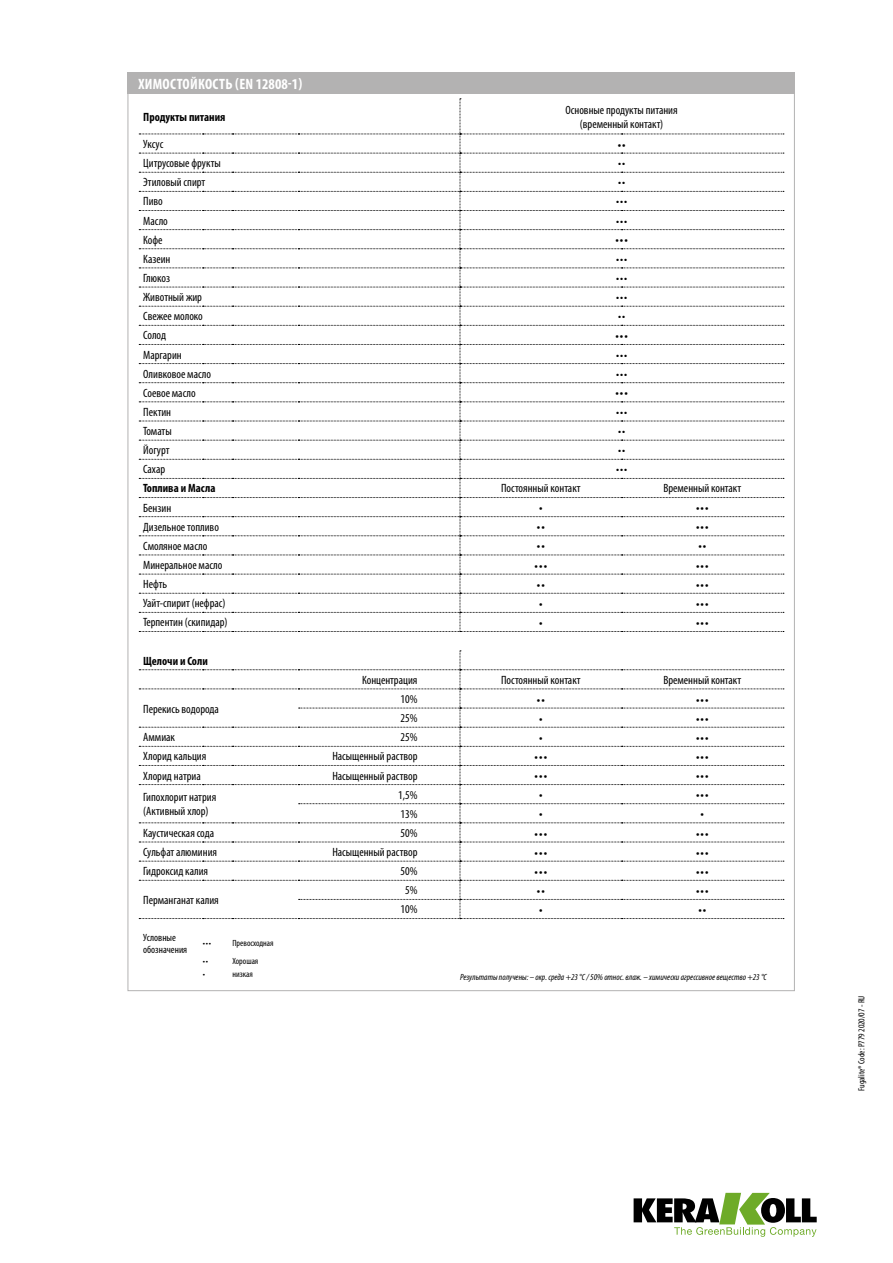
<style>
.page{position:relative;width:893px;height:1263px;background:#fff}
.page>*{position:absolute;margin:0;border:0;box-sizing:border-box;transform-origin:0 0}
.t1{font:700 condensed 15px "Myriad Pro";letter-spacing:.02em;color:#fff}
.t2{font:condensed 13.5px "Myriad Pro";color:#000}
.t3{font:condensed 12px/14.4px "Myriad Pro";color:#000;text-align:center}
.t4{font:700 condensed 12px "Myriad Pro";color:#000}
.t5{font:condensed 10.5px/12px "Myriad Pro";color:#000}
.t6{font:italic condensed 9px "Myriad Pro";color:#000}
.t7{font:condensed 9px "Myriad Pro";color:#000}
</style>
<div class="page">
<svg style="left:634px;top:1193px;width:183px;height:44px"></svg>
<svg style="left:139px;top:99px;width:645px;height:533px"></svg>
<svg style="left:139px;top:651px;width:645px;height:268px"></svg>
<div style="left:128px;top:72px;width:667px;height:22px;background:#b3b2b2"></div>
<p class="t1" style="left:138px;top:74px;width:166px">ХИМОСТОЙКОСТЬ (ЕN 12808-1)</p>
<p class="t4" style="left:143px;top:109px;width:84px">Продукты питания</p>
<p class="t3" style="left:565px;top:102px;width:114px">Основные продукты питания (временный контакт)</p>
<p class="t3" style="left:143px;top:137px;width:22px">Уксус</p>
<p class="t2" style="left:618px;top:136px;width:10px">••</p>
<p class="t3" style="left:143px;top:156px;width:79px">Цитрусовые фрукты</p>
<p class="t3" style="left:618px;top:156px;width:9px">••</p>
<p class="t3" style="left:143px;top:175px;width:64px">Этиловый спирт</p>
<p class="t3" style="left:618px;top:175px;width:9px">••</p>
<p class="t3" style="left:143px;top:194px;width:21px">Пиво</p>
<p class="t3" style="left:616px;top:194px;width:13px">•••</p>
<p class="t3" style="left:143px;top:213px;width:26px">Масло</p>
<p class="t3" style="left:616px;top:213px;width:13px">•••</p>
<p class="t3" style="left:143px;top:232px;width:21px">Кофе</p>
<p class="t2" style="left:615px;top:232px;width:14px">•••</p>
<p class="t3" style="left:143px;top:252px;width:29px">Казеин</p>
<p class="t3" style="left:616px;top:252px;width:13px">•••</p>
<p class="t3" style="left:143px;top:271px;width:29px">Глюкоз</p>
<p class="t3" style="left:616px;top:271px;width:13px">•••</p>
<p class="t3" style="left:143px;top:290px;width:60px">Животный жир</p>
<p class="t3" style="left:616px;top:290px;width:13px">•••</p>
<p class="t3" style="left:143px;top:309px;width:61px">Свежее молоко</p>
<p class="t3" style="left:618px;top:309px;width:9px">••</p>
<p class="t3" style="left:143px;top:328px;width:24px">Солод</p>
<p class="t2" style="left:615px;top:327px;width:14px">•••</p>
<p class="t3" style="left:143px;top:347px;width:40px">Маргарин</p>
<p class="t3" style="left:616px;top:347px;width:13px">•••</p>
<p class="t3" style="left:143px;top:366px;width:69px">Оливковое масло</p>
<p class="t3" style="left:616px;top:366px;width:13px">•••</p>
<p class="t3" style="left:143px;top:385px;width:54px">Соевое масло</p>
<p class="t2" style="left:615px;top:385px;width:14px">•••</p>
<p class="t3" style="left:143px;top:405px;width:29px">Пектин</p>
<p class="t3" style="left:616px;top:405px;width:13px">•••</p>
<p class="t3" style="left:143px;top:424px;width:30px">Томаты</p>
<p class="t3" style="left:618px;top:424px;width:9px">••</p>
<p class="t3" style="left:143px;top:443px;width:28px">Йогурт</p>
<p class="t3" style="left:618px;top:443px;width:9px">••</p>
<p class="t3" style="left:143px;top:462px;width:23px">Сахар</p>
<p class="t3" style="left:616px;top:462px;width:13px">•••</p>
<p class="t4" style="left:143px;top:481px;width:74px">Топлива и Масла</p>
<p class="t3" style="left:501px;top:481px;width:81px">Постоянный контакт</p>
<p class="t3" style="left:663px;top:481px;width:79px">Временный контакт</p>
<p class="t3" style="left:143px;top:500px;width:30px">Бензин</p>
<p class="t2" style="left:539px;top:499px;width:5px">•</p>
<p class="t2" style="left:696px;top:499px;width:14px">•••</p>
<p class="t3" style="left:143px;top:519px;width:77px">Дизельное топливо</p>
<p class="t2" style="left:537px;top:519px;width:10px">••</p>
<p class="t2" style="left:696px;top:519px;width:14px">•••</p>
<p class="t3" style="left:143px;top:539px;width:66px">Смоляное масло</p>
<p class="t2" style="left:537px;top:538px;width:10px">••</p>
<p class="t2" style="left:698px;top:538px;width:10px">••</p>
<p class="t3" style="left:143px;top:558px;width:81px">Минеральное масло</p>
<p class="t2" style="left:535px;top:557px;width:14px">•••</p>
<p class="t2" style="left:696px;top:557px;width:14px">•••</p>
<p class="t3" style="left:143px;top:577px;width:25px">Нефть</p>
<p class="t2" style="left:537px;top:576px;width:10px">••</p>
<p class="t2" style="left:696px;top:576px;width:14px">•••</p>
<p class="t3" style="left:143px;top:596px;width:84px">Уайт-спирит (нефрас)</p>
<p class="t2" style="left:539px;top:595px;width:5px">•</p>
<p class="t2" style="left:696px;top:595px;width:14px">•••</p>
<p class="t3" style="left:143px;top:615px;width:86px">Терпентин (скипидар)</p>
<p class="t2" style="left:539px;top:614px;width:5px">•</p>
<p class="t2" style="left:696px;top:614px;width:14px">•••</p>
<p class="t4" style="left:143px;top:653px;width:66px">Щелочи и Соли</p>
<p class="t3" style="left:362px;top:672px;width:57px">Концентрация</p>
<p class="t3" style="left:501px;top:672px;width:81px">Постоянный контакт</p>
<p class="t3" style="left:663px;top:672px;width:79px">Временный контакт</p>
<p class="t3" style="left:143px;top:701px;width:77px">Перекись водорода</p>
<p class="t3" style="left:400px;top:692px;width:18px">10%</p>
<p class="t2" style="left:537px;top:691px;width:10px">••</p>
<p class="t2" style="left:696px;top:691px;width:14px">•••</p>
<p class="t3" style="left:400px;top:711px;width:18px">25%</p>
<p class="t2" style="left:539px;top:710px;width:5px">•</p>
<p class="t2" style="left:696px;top:710px;width:14px">•••</p>
<p class="t3" style="left:143px;top:730px;width:33px">Аммиак</p>
<p class="t3" style="left:400px;top:730px;width:18px">25%</p>
<p class="t2" style="left:539px;top:729px;width:5px">•</p>
<p class="t2" style="left:696px;top:729px;width:14px">•••</p>
<p class="t3" style="left:143px;top:749px;width:65px">Хлорид кальция</p>
<p class="t3" style="left:332px;top:749px;width:87px">Насыщенный раствор</p>
<p class="t2" style="left:535px;top:748px;width:14px">•••</p>
<p class="t2" style="left:696px;top:748px;width:14px">•••</p>
<p class="t3" style="left:143px;top:768px;width:59px">Хлорид натриа</p>
<p class="t3" style="left:332px;top:768px;width:87px">Насыщенный раствор</p>
<p class="t2" style="left:535px;top:767px;width:14px">•••</p>
<p class="t2" style="left:696px;top:767px;width:14px">•••</p>
<p class="t3" style="left:143px;top:790px;width:75px;text-align:left">Гипохлорит натрия (Активный хлор)</p>
<p class="t3" style="left:398px;top:787px;width:21px">1,5%</p>
<p class="t2" style="left:539px;top:787px;width:5px">•</p>
<p class="t2" style="left:696px;top:787px;width:14px">•••</p>
<p class="t3" style="left:400px;top:806px;width:18px">13%</p>
<p class="t2" style="left:539px;top:806px;width:5px">•</p>
<p class="t2" style="left:701px;top:806px;width:5px">•</p>
<p class="t3" style="left:143px;top:826px;width:73px">Каустическая сода</p>
<p class="t3" style="left:400px;top:826px;width:18px">50%</p>
<p class="t2" style="left:535px;top:825px;width:14px">•••</p>
<p class="t2" style="left:696px;top:825px;width:14px">•••</p>
<p class="t3" style="left:143px;top:845px;width:75px">Сульфат алюминия</p>
<p class="t3" style="left:332px;top:845px;width:87px">Насыщенный раствор</p>
<p class="t2" style="left:535px;top:844px;width:14px">•••</p>
<p class="t2" style="left:696px;top:844px;width:14px">•••</p>
<p class="t3" style="left:143px;top:864px;width:66px">Гидроксид калия</p>
<p class="t3" style="left:400px;top:864px;width:18px">50%</p>
<p class="t2" style="left:535px;top:863px;width:14px">•••</p>
<p class="t2" style="left:696px;top:863px;width:14px">•••</p>
<p class="t3" style="left:143px;top:892px;width:77px">Перманганат калия</p>
<p class="t3" style="left:405px;top:883px;width:14px">5%</p>
<p class="t2" style="left:537px;top:882px;width:10px">••</p>
<p class="t2" style="left:696px;top:882px;width:14px">•••</p>
<p class="t3" style="left:400px;top:902px;width:18px">10%</p>
<p class="t2" style="left:539px;top:901px;width:5px">•</p>
<p class="t2" style="left:698px;top:901px;width:10px">••</p>
<p class="t5" style="left:143px;top:931px;width:46px">Условные обозначения</p>
<p class="t7" style="left:203px;top:938px;width:10px">•••</p>
<p class="t7" style="left:232px;top:938px;width:43px">Превосходная</p>
<p class="t7" style="left:203px;top:955px;width:7px">••</p>
<p class="t7" style="left:232px;top:955px;width:27px">Хорошая</p>
<p class="t7" style="left:203px;top:968px;width:4px">•</p>
<p class="t7" style="left:232px;top:968px;width:22px">низкая</p>
<p class="t6" style="left:460px;top:971px;width:308px">Результаты получены: – окр. среда +23 °С / 50% относ. влаж. – химически агрессивное вещество +23 °С</p>
<p class="t7" style="left:856px;top:1091px;width:97px;rotate:-90deg">Fugalite® Code: P779 2020/07 - RU</p>
</div>
